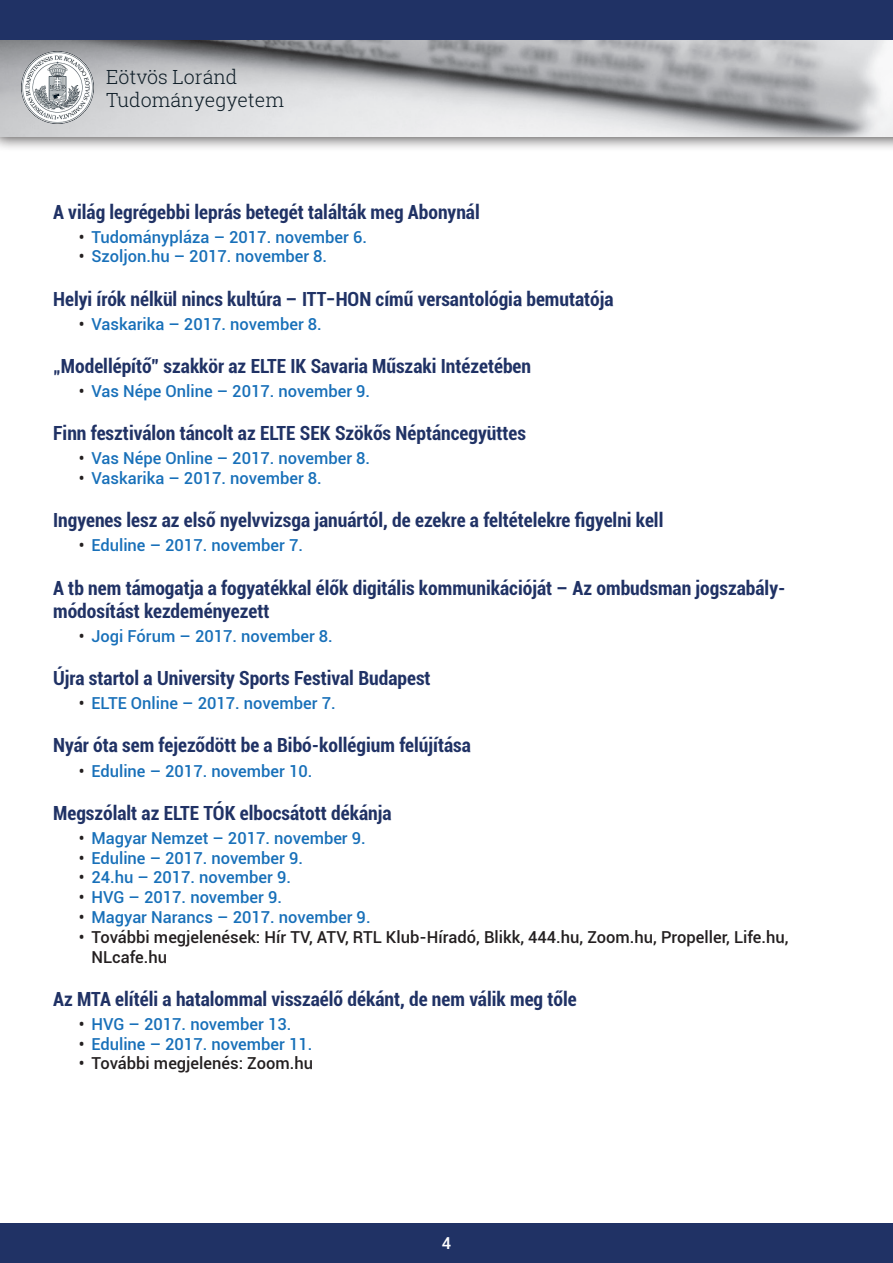
<style>
.page{position:relative;width:893px;height:1263px;background:#fff}
.page>*{position:absolute;margin:0;border:0;box-sizing:border-box;transform-origin:0 0}
.t1{font:700 condensed 19.5px/23.4px "Roboto";color:#203265}
.t2{font:300 19.5px/23.4px "Roboto Slab";color:#0e1d27}
.t3{font:500 16.5px "Roboto";color:#1870b9}
.t4{font:500 16.5px/19.8px "Roboto";color:#231f20}
.t5{font:500 16.5px "Roboto";color:#fff}
.s1{color:#231f20}
</style>
<div class="page">
<div style="left:0;top:0;width:893px;height:152px;background:#231f20;opacity:.75"></div>
<img style="left:0;top:40px;width:893px;height:96px">
<div style="left:0;top:0;width:893px;height:40px;background:#203265"></div>
<img style="left:21px;top:51px;width:73px;height:72px">
<div style="left:0;top:1223px;width:893px;height:40px;background:#203265"></div>
<p class="t2" style="left:106px;top:65px;width:179px">Eötvös Loránd<br>Tudományegyetem</p>
<p class="t1" style="left:53px;top:199px;width:428px">A világ legrégebbi leprás betegét találták meg Abonynál</p>
<p class="t3" style="left:79px;top:225px;width:290px"><span class="s1">•</span> Tudománypláza – 2017. november 6.</p>
<p class="t3" style="left:79px;top:245px;width:250px"><span class="s1">•</span> Szoljon.hu – 2017. november 8.</p>
<p class="t1" style="left:53px;top:286px;width:562px">Helyi írók nélkül nincs kultúra – ITT−HON című versantológia bemutatója</p>
<p class="t3" style="left:79px;top:312px;width:245px"><span class="s1">•</span> Vaskarika – 2017. november 8.</p>
<p class="t1" style="left:53px;top:354px;width:479px">„Modellépítő” szakkör az ELTE IK Savaria Műszaki Intézetében</p>
<p class="t3" style="left:79px;top:379px;width:293px"><span class="s1">•</span> Vas Népe Online – 2017. november 9.</p>
<p class="t1" style="left:53px;top:421px;width:474px">Finn fesztiválon táncolt az ELTE SEK Szökős Néptáncegyüttes</p>
<p class="t3" style="left:79px;top:447px;width:293px"><span class="s1">•</span> Vas Népe Online – 2017. november 8.</p>
<p class="t3" style="left:79px;top:467px;width:245px"><span class="s1">•</span> Vaskarika – 2017. november 8.</p>
<p class="t1" style="left:53px;top:508px;width:612px">Ingyenes lesz az első nyelvvizsga januártól, de ezekre a feltételekre figyelni kell</p>
<p class="t3" style="left:79px;top:534px;width:226px"><span class="s1">•</span> Eduline – 2017. november 7.</p>
<p class="t1" style="left:53px;top:575px;width:734px">A tb nem támogatja a fogyatékkal élők digitális kommunikációját – Az ombudsman jogszabály&shy;módosítást kezdeményezett</p>
<p class="t3" style="left:79px;top:624px;width:256px"><span class="s1">•</span> Jogi Fórum – 2017. november 8.</p>
<p class="t1" style="left:53px;top:666px;width:379px">Újra startol a University Sports Festival Budapest</p>
<p class="t3" style="left:79px;top:692px;width:258px"><span class="s1">•</span> ELTE Online – 2017. november 7.</p>
<p class="t1" style="left:53px;top:733px;width:419px">Nyár óta sem fejeződött be a Bibó-kollégium felújítása</p>
<p class="t3" style="left:79px;top:759px;width:235px"><span class="s1">•</span> Eduline – 2017. november 10.</p>
<p class="t1" style="left:53px;top:800px;width:340px">Megszólalt az ELTE TÓK elbocsátott dékánja</p>
<p class="t3" style="left:79px;top:826px;width:289px"><span class="s1">•</span> Magyar Nemzet – 2017. november 9.</p>
<p class="t3" style="left:79px;top:846px;width:226px"><span class="s1">•</span> Eduline – 2017. november 9.</p>
<p class="t3" style="left:79px;top:866px;width:214px"><span class="s1">•</span> 24.hu – 2017. november 9.</p>
<p class="t3" style="left:79px;top:886px;width:205px"><span class="s1">•</span> HVG – 2017. november 9.</p>
<p class="t3" style="left:79px;top:905px;width:293px"><span class="s1">•</span> Magyar Narancs – 2017. november 9.</p>
<p class="t4" style="left:91px;top:926px;width:698px;text-indent:-13px">• További megjelenések: Hír TV, ATV, RTL Klub-Híradó, Blikk, 444.hu, Zoom.hu, Propeller, Life.hu,<br>NLcafe.hu</p>
<p class="t1" style="left:53px;top:986px;width:525px">Az MTA elítéli a hatalommal visszaélő dékánt, de nem válik meg tőle</p>
<p class="t3" style="left:79px;top:1012px;width:214px"><span class="s1">•</span> HVG – 2017. november 13.</p>
<p class="t3" style="left:79px;top:1032px;width:235px"><span class="s1">•</span> Eduline – 2017. november 11.</p>
<p class="t4" style="left:79px;top:1053px;width:236px">• További megjelenés: Zoom.hu</p>
<p class="t5" style="left:442px;top:1232px;width:11px">4</p>
</div>
